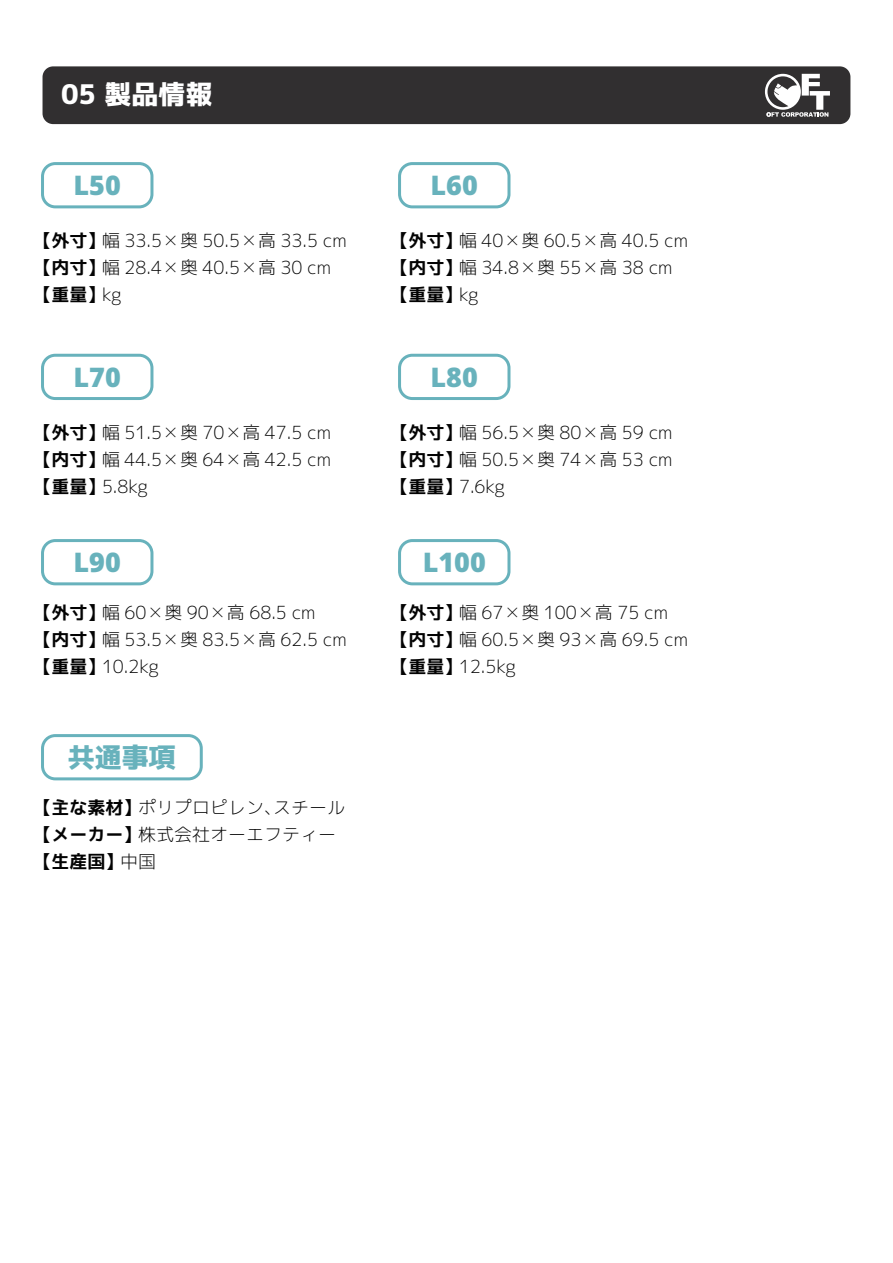
<style>
.page{position:relative;width:893px;height:1263px;background:#fff}
.page>*{position:absolute;margin:0;border:0;box-sizing:border-box;transform-origin:0 0}
.t1{font:800 27px "Koruri";color:#68b2bc}
.t2{font:27px "mplus 2 p heavy";color:#fff}
.t3{font:18px/27px "mplus 2 p light";color:#030303}
.t4{font:18px "mplus 2 p bold";color:#030303}
.s1{font-family:"mplus 2 p bold"}
.s2{font-family:"mplus 2 p light"}
</style>
<div class="page">
<div style="left:43px;top:66px;width:807px;height:58px;background:#312f30;border-radius:11px"></div>
<svg style="left:765px;top:74px;width:65px;height:43px"></svg>
<div style="left:41px;top:354px;width:112px;height:46px;border:3px solid #68b2bc;border-radius:13px"></div>
<div style="left:398px;top:354px;width:112px;height:46px;border:3px solid #68b2bc;border-radius:13px"></div>
<div style="left:41px;top:162px;width:112px;height:46px;border:3px solid #68b2bc;border-radius:13px"></div>
<div style="left:398px;top:162px;width:112px;height:46px;border:3px solid #68b2bc;border-radius:13px"></div>
<div style="left:41px;top:539px;width:112px;height:46px;border:3px solid #68b2bc;border-radius:13px"></div>
<div style="left:41px;top:734px;width:162px;height:46px;border:3px solid #68b2bc;border-radius:13px"></div>
<div style="left:398px;top:539px;width:112px;height:46px;border:3px solid #68b2bc;border-radius:13px"></div>
<h1 class="t2" style="left:61px;top:74px;width:153px">05 製品情報</h1>
<h1 class="t1" style="left:74px;top:165px;width:49px">L50</h1>
<h1 class="t1" style="left:431px;top:165px;width:49px">L60</h1>
<p class="t3" style="left:34px;top:227px;width:315px"><span class="s1">【外寸】</span>幅 33.5✕奥 50.5✕高 33.5 cm<span class="s1">【内寸】</span>幅 28.4✕奥 40.5✕高 30 cm</p>
<p class="t4" style="left:34px;top:282px;width:90px">【重量】<span class="s2">kg</span></p>
<p class="t3" style="left:391px;top:227px;width:299px"><span class="s1">【外寸】</span>幅 40✕奥 60.5✕高 40.5 cm<span class="s1">【内寸】</span>幅 34.8✕奥 55✕高 38 cm</p>
<p class="t4" style="left:391px;top:282px;width:90px">【重量】<span class="s2">kg</span></p>
<h1 class="t1" style="left:74px;top:356px;width:49px">L70</h1>
<h1 class="t1" style="left:431px;top:356px;width:49px">L80</h1>
<p class="t3" style="left:34px;top:419px;width:299px;text-align:justify"><span class="s1">【外寸】</span>幅 51.5✕奥 70✕高 47.5 cm<span class="s1">【内寸】</span>幅 44.5✕奥 64✕高 42.5 cm<span class="s1">【重量】</span>5.8kg</p>
<p class="t3" style="left:391px;top:419px;width:283px;text-align:justify"><span class="s1">【外寸】</span>幅 56.5✕奥 80✕高 59 cm<span class="s1">【内寸】</span>幅 50.5✕奥 74✕高 53 cm<span class="s1">【重量】</span>7.6kg</p>
<h1 class="t1" style="left:74px;top:542px;width:49px">L90</h1>
<p class="t3" style="left:34px;top:599px;width:315px"><span class="s1">【外寸】</span>幅 60✕奥 90✕高 68.5 cm<br><span class="s1">【内寸】</span>幅 53.5✕奥 83.5✕高 62.5 cm<span class="s1">【重量】</span>10.2kg</p>
<h1 class="t1" style="left:68px;top:737px;width:109px">共通事項</h1>
<p class="t3" style="left:34px;top:793px;width:313px"><span class="s1">【主な素材】</span>ポリプロピレン、スチール<span class="s1">【メーカー】</span>株式会社オーエフティー</p>
<p class="t4" style="left:34px;top:848px;width:124px">【生産国】<span class="s2">中国</span></p>
<h1 class="t1" style="left:423px;top:542px;width:65px">L100</h1>
<p class="t3" style="left:391px;top:599px;width:299px"><span class="s1">【外寸】</span>幅 67✕奥 100✕高 75 cm<span class="s1">【内寸】</span>幅 60.5✕奥 93✕高 69.5 cm<span class="s1">【重量】</span>12.5kg</p>
</div>
